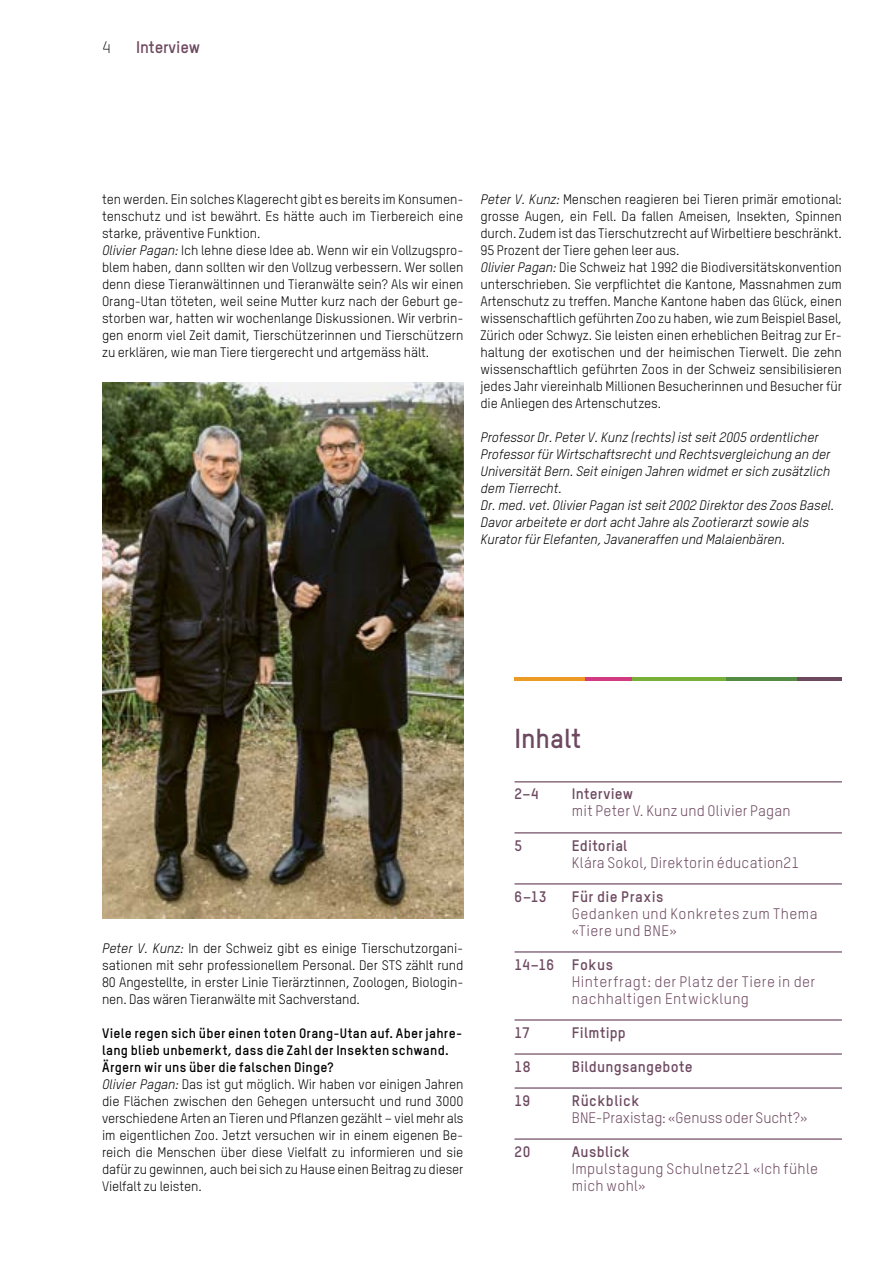
<style>
.page{position:relative;width:893px;height:1263px;background:#fff}
.page>*{position:absolute;margin:0;border:0;box-sizing:border-box;transform-origin:0 0}
.t1{font:700 27px "TSTARPRO";color:#6d4960}
.t2{font:700 16.5px "TSTARPRO";letter-spacing:-.005em;color:#6d4960}
.t3{font:300 16.5px "TSTARPRO";color:#000}
.t4{font:15px/17px "TSTARPRO";letter-spacing:.025em;color:#6d4960}
.t5{font:700 15px "TSTARPRO";letter-spacing:.025em;color:#6d4960}
.t6{font:15px "TSTARPRO";color:#6d4960}
.t7{font:13.5px/17px "TSTARPRO";letter-spacing:-.01em;color:#000}
.t8{font:italic 13.5px/17px "TSTARPRO";letter-spacing:-.01em;color:#000}
.s1{font-style:italic}
.s2{font-weight:700}
</style>
<div class="page">
<hr style="left:514px;top:781px;width:328px;height:1px;background:#6d4960">
<hr style="left:514px;top:832px;width:328px;height:1px;background:#6d4960">
<hr style="left:514px;top:883px;width:328px;height:1px;background:#6d4960">
<hr style="left:514px;top:951px;width:328px;height:1px;background:#6d4960">
<hr style="left:514px;top:1019px;width:328px;height:1px;background:#6d4960">
<hr style="left:514px;top:1053px;width:328px;height:1px;background:#6d4960">
<hr style="left:514px;top:1087px;width:328px;height:2px;background:#6d4960">
<hr style="left:514px;top:1138px;width:328px;height:2px;background:#6d4960">
<hr style="left:515px;top:677px;width:70px;height:3px;background:#eb9b24">
<hr style="left:585px;top:677px;width:47px;height:3px;background:#d23a82">
<hr style="left:632px;top:677px;width:94px;height:3px;background:#78af38">
<hr style="left:726px;top:677px;width:71px;height:3px;background:#548c43">
<hr style="left:797px;top:677px;width:45px;height:3px;background:#6d4960">
<img style="left:102px;top:383px;width:361px;height:535px">
<p class="t3" style="left:102px;top:38px;width:10px">4</p>
<p class="t2" style="left:136px;top:37px;width:66px">Interview</p>
<p class="t7" style="left:102px;top:191px;width:363px">ten werden. Ein solches Klagerecht gibt es bereits im Konsumen&shy;tenschutz und ist bewährt. Es hätte auch im Tierbereich eine starke, präventive Funktion.<br><span class="s1">Olivier Pagan:</span> Ich lehne diese Idee ab. Wenn wir ein Vollzugspro&shy;blem haben, dann sollten wir den Vollzug verbessern. Wer sollen denn diese Tieranwältinnen und Tieranwälte sein? Als wir einen Orang-Utan töteten, weil seine Mutter kurz nach der Geburt ge&shy;storben war, hatten wir wochenlange Diskussionen. Wir verbrin&shy;gen enorm viel Zeit damit, Tierschützerinnen und Tierschützern zu erklären, wie man Tiere tiergerecht und artgemäss hält.</p>
<p class="t7" style="left:480px;top:191px;width:363px"><span class="s1">Peter V. Kunz:</span> Menschen reagieren bei Tieren primär emotional: grosse Augen, ein Fell. Da fallen Ameisen, Insekten, Spinnen durch. Zudem ist das Tierschutzrecht auf Wirbeltiere beschränkt.<br>95 Prozent der Tiere gehen leer aus.<br><span class="s1">Olivier Pagan:</span> Die Schweiz hat 1992 die Biodiversitätskonvention unterschrieben. Sie verpflichtet die Kantone, Massnahmen zum Artenschutz zu treffen. Manche Kantone haben das Glück, einen wissenschaftlich geführten Zoo zu haben, wie zum Beispiel Basel, Zürich oder Schwyz. Sie leisten einen erheblichen Beitrag zur Er&shy;haltung der exotischen und der heimischen Tierwelt. Die zehn wissenschaftlich geführten Zoos in der Schweiz sensibilisieren jedes Jahr viereinhalb Millionen Besucherinnen und Besucher für die Anliegen des Artenschutzes.</p>
<p class="t8" style="left:480px;top:429px;width:355px">Professor Dr. Peter V. Kunz (rechts) ist seit 2005 ordentlicher Professor für Wirtschaftsrecht und Rechtsvergleichung an der Universität Bern. Seit einigen Jahren widmet er sich zusätzlich dem Tierrecht.<br>Dr. med. vet. Olivier Pagan ist seit 2002 Direktor des Zoos Basel.<br>Davor arbeitete er dort acht Jahre als Zootierarzt sowie als Kurator für Elefanten, Javaneraffen und Malaienbären.</p>
<p class="t7" style="left:102px;top:939px;width:363px"><span class="s1">Peter V. Kunz:</span> In der Schweiz gibt es einige Tierschutzorgani&shy;sationen mit sehr professionellem Personal. Der STS zählt rund 80 Angestellte, in erster Linie Tierärztinnen, Zoologen, Biologin&shy;nen. Das wären Tieranwälte mit Sachverstand.</p>
<p class="t7" style="left:102px;top:1024px;width:363px"><span class="s2">Viele regen sich über einen toten Orang-Utan auf. Aber jahre&shy;lang blieb unbemerkt, dass die Zahl der Insekten schwand.<br>Ärgern wir uns über die falschen Dinge?<br></span><span class="s1">Olivier Pagan:</span> Das ist gut möglich. Wir haben vor einigen Jahren die Flächen zwischen den Gehegen untersucht und rund 3000 verschiedene Arten an Tieren und Pflanzen gezählt – viel mehr als im eigentlichen Zoo. Jetzt versuchen wir in einem eigenen Be&shy;reich die Menschen über diese Vielfalt zu informieren und sie dafür zu gewinnen, auch bei sich zu Hause einen Beitrag zu dieser Vielfalt zu leisten.</p>
<h1 class="t1" style="left:514px;top:722px;width:68px">Inhalt</h1>
<p class="t5" style="left:514px;top:785px;width:26px">2–4</p>
<p class="t5" style="left:572px;top:785px;width:63px">Interview</p>
<p class="t4" style="left:572px;top:802px;width:220px">mit Peter V. Kunz und Olivier Pagan</p>
<p class="t5" style="left:514px;top:836px;width:9px">5</p>
<p class="t5" style="left:572px;top:836px;width:57px">Editorial</p>
<p class="t4" style="left:572px;top:853px;width:229px">Klára Sokol, Direktorin éducation21</p>
<p class="t5" style="left:514px;top:887px;width:33px">6–13</p>
<p class="t5" style="left:572px;top:887px;width:93px">Für die Praxis</p>
<p class="t4" style="left:572px;top:904px;width:247px">Gedanken und Konkretes zum Thema «Tiere und BNE»</p>
<p class="t5" style="left:514px;top:955px;width:100px">14–16 Fokus</p>
<p class="t4" style="left:572px;top:973px;width:245px">Hinterfragt: der Platz der Tiere in der nachhaltigen Entwicklung</p>
<p class="t5" style="left:514px;top:1023px;width:17px">17</p>
<p class="t5" style="left:572px;top:1023px;width:56px">Filmtipp</p>
<p class="t5" style="left:515px;top:1057px;width:17px">18</p>
<p class="t5" style="left:572px;top:1057px;width:122px">Bildungsangebote</p>
<p class="t5" style="left:515px;top:1091px;width:17px">19</p>
<p class="t5" style="left:572px;top:1091px;width:69px">Rückblick</p>
<p class="t6" style="left:572px;top:1108px;width:237px">BNE-Praxistag: «Genuss oder Sucht?»</p>
<p class="t5" style="left:515px;top:1142px;width:17px">20</p>
<p class="t5" style="left:572px;top:1142px;width:59px">Ausblick</p>
<p class="t4" style="left:572px;top:1160px;width:248px">Impulstagung Schulnetz21 «Ich fühle mich wohl»</p>
</div>
